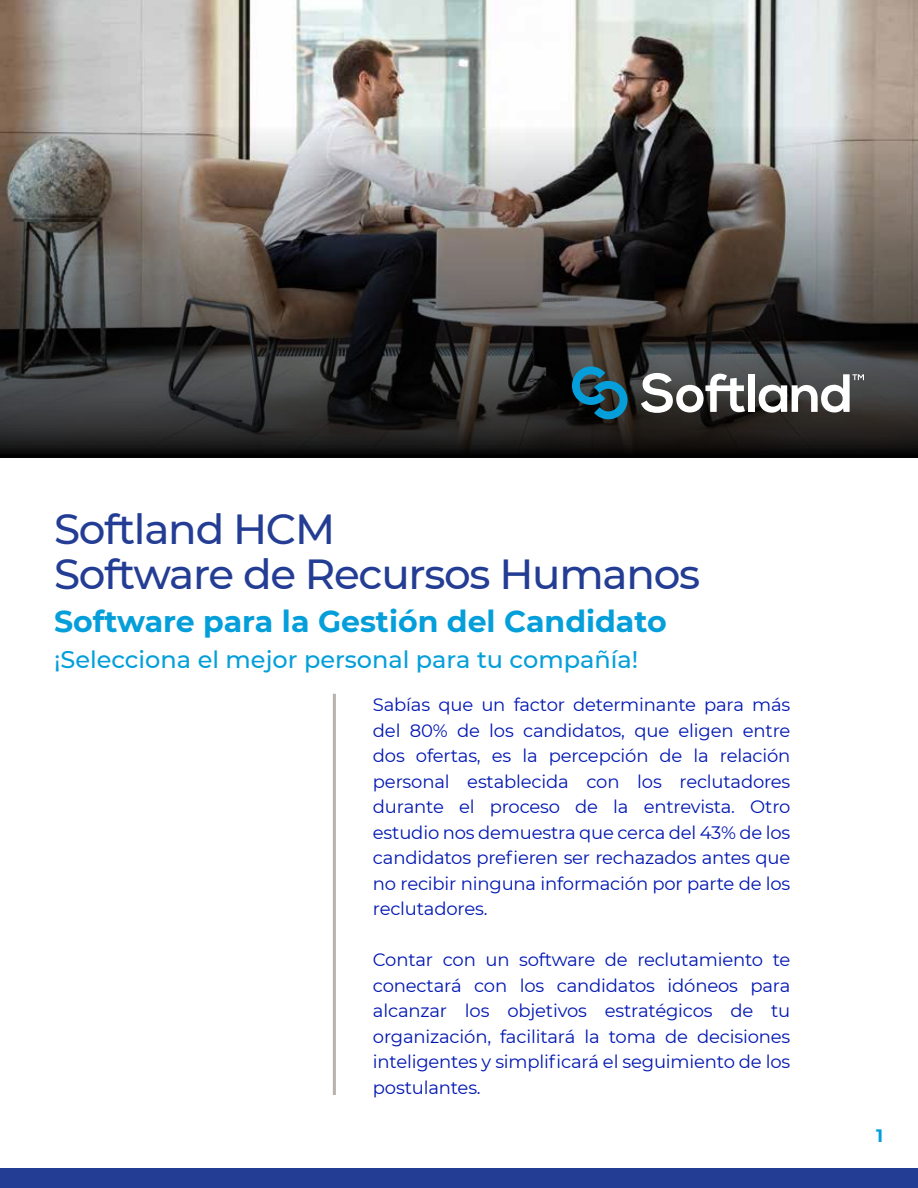
<style>
.page{position:relative;width:918px;height:1188px;background:#fff}
.page>*{position:absolute;margin:0;border:0;box-sizing:border-box;transform-origin:0 0}
.t1{font:500 42px/45px "Montserrat";letter-spacing:-.03em;color:#243d94}
.t2{font:700 30px "Montserrat";color:#049fda}
.t3{font:500 24px "Montserrat";color:#049fda}
.t4{font:18px/25.5px "Montserrat";letter-spacing:-.01em;color:#0016b2;text-align:justify}
.t5{font:700 18px "Montserrat";color:#049fda}
</style>
<div class="page">
<img style="left:0;top:0;width:918px;height:458px">
<svg style="left:0;top:126px;width:918px;height:331px;background:#53504e"></svg>
<div style="left:0;top:1168px;width:918px;height:20px;background:#243d94"></div>
<svg style="left:641px;top:373px;width:104px;height:40px"></svg>
<div style="left:748px;top:374px;width:7px;height:38px;background:#fff"></div>
<svg style="left:759px;top:374px;width:105px;height:39px"></svg>
<svg style="left:572px;top:366px;width:55px;height:53px;background:#1b566b"></svg>
<hr style="left:333px;top:694px;width:3px;height:401px;background:#b8b2ac">
<h1 class="t1" style="left:54px;top:510px;width:648px">Softland HCM<br>Software de Recursos Humanos</h1>
<h2 class="t2" style="left:54px;top:608px;width:614px">Software para la Gestión del Candidato</h2>
<h3 class="t3" style="left:54px;top:650px;width:586px">¡Selecciona el mejor personal para tu compañía!</h3>
<p class="t4" style="left:373px;top:693px;width:419px">Sabías que un factor determinante para más del 80% de los candidatos, que eligen entre dos ofertas, es la percepción de la relación personal establecida con los reclutadores durante el proceso de la entrevista. Otro estudio nos demuestra que cerca del 43% de los candidatos prefieren ser rechazados antes que no recibir ninguna información por parte de los reclutadores.</p>
<p class="t4" style="left:373px;top:948px;width:419px">Contar con un software de reclutamiento te conectará con los candidatos idóneos para alcanzar los objetivos estratégicos de tu organización, facilitará la toma de decisiones inteligentes y simplificará el seguimiento de los postulantes.</p>
<p class="t5" style="left:876px;top:1128px;width:9px">1</p>
</div>
